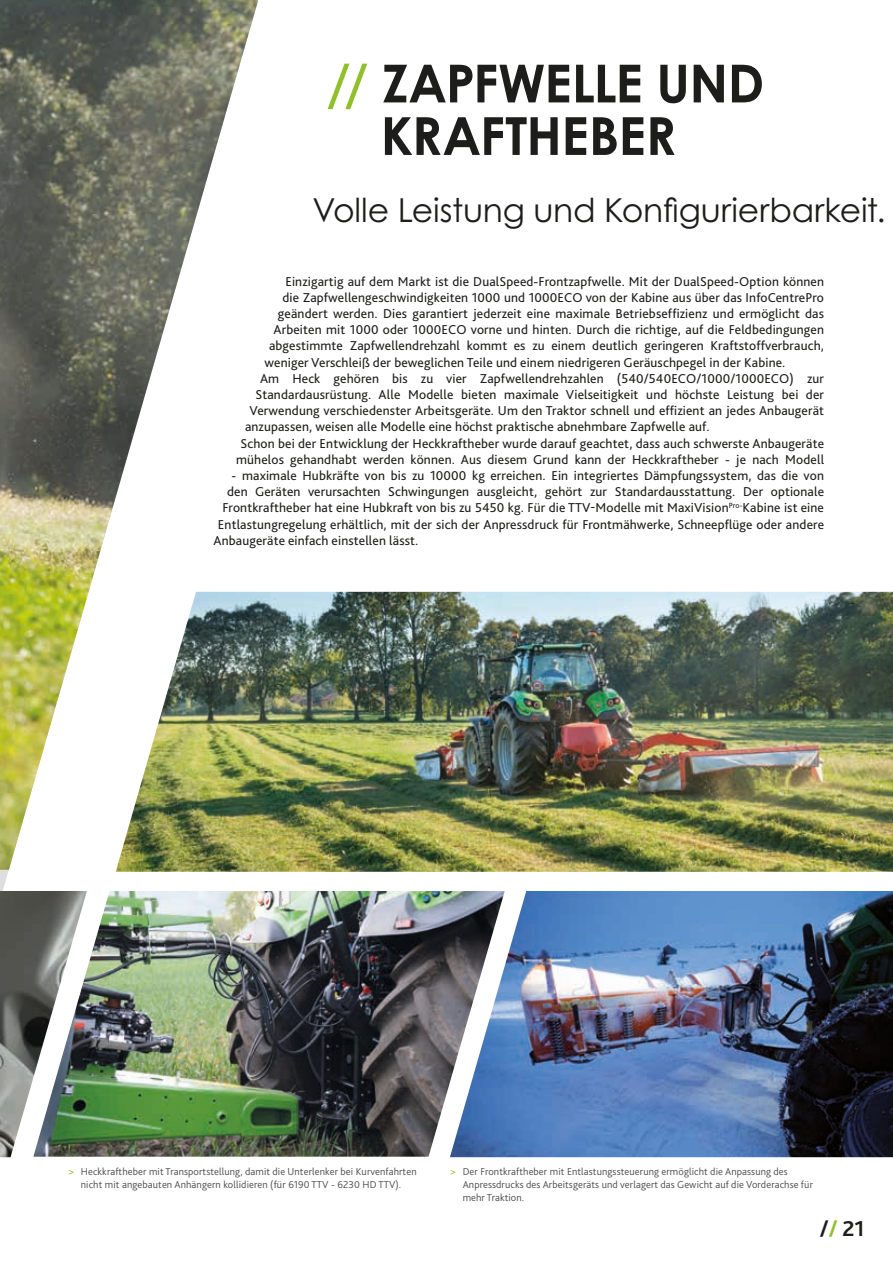
<style>
.page{position:relative;width:893px;height:1263px;background:#fff}
.page>*{position:absolute;margin:0;border:0;box-sizing:border-box;transform-origin:0 0}
.t1{font:700 52.5px/52.5px "Century Gothic Pro";letter-spacing:-.01em;color:#1d1d1b}
.t2{font:33px "Century Gothic Pro";letter-spacing:-.005em;color:#1d1d1b}
.t3{font:700 22.5px "Bliss Pro";color:#1d1d1b}
.t4{font:13.5px "Bliss Pro";letter-spacing:.01em;color:#1d1d1b}
.t5{font:300 10.5px/12.6px "Bliss Pro";letter-spacing:.01em;color:#4b4b4a;text-align:center}
.s1{color:#90c02a}
.s2{font-weight:400;color:#90c02a}
</style>
<div class="page">
<img style="left:0;top:0;width:258px;height:870px">
<img style="left:0;top:891px;width:33px;height:266px">
<img style="left:33px;top:891px;width:417px;height:266px">
<img style="left:450px;top:891px;width:443px;height:266px">
<img style="left:116px;top:592px;width:777px;height:280px">
<h1 class="t1" style="left:380px;top:56px;width:385px;text-indent:-54px"><span class="s1">//</span> ZAPFWELLE UND<br>KRAFTHEBER</h1>
<h2 class="t2" style="left:313px;top:190px;width:575px">Volle Leistung und Konfigurierbarkeit.</h2>
<p class="t4" style="left:285px;top:273px;width:540px">Einzigartig auf dem Markt ist die DualSpeed-Frontzapfwelle. Mit der DualSpeed-Option können</p>
<p class="t4" style="left:282px;top:289px;width:543px">die Zapfwellengeschwindigkeiten 1000 und 1000ECO von der Kabine aus über das InfoCentrePro</p>
<p class="t4" style="left:278px;top:305px;width:548px">geändert werden. Dies garantiert jederzeit eine maximale Betriebseffizienz und ermöglicht das</p>
<p class="t4" style="left:273px;top:321px;width:552px">Arbeiten mit 1000 oder 1000ECO vorne und hinten. Durch die richtige, auf die Feldbedingungen</p>
<p class="t4" style="left:269px;top:337px;width:557px">abgestimmte Zapfwellendrehzahl kommt es zu einem deutlich geringeren Kraftstoffverbrauch,</p>
<p class="t4" style="left:264px;top:354px;width:522px">weniger Verschleiß der beweglichen Teile und einem niedrigeren Geräuschpegel in der Kabine.</p>
<p class="t4" style="left:260px;top:370px;width:566px">Am Heck gehören bis zu vier Zapfwellendrehzahlen (540/540ECO/1000/1000ECO) zur</p>
<p class="t4" style="left:255px;top:386px;width:570px">Standardausrüstung. Alle Modelle bieten maximale Vielseitigkeit und höchste Leistung bei der</p>
<p class="t4" style="left:249px;top:402px;width:576px">Verwendung verschiedenster Arbeitsgeräte. Um den Traktor schnell und effizient an jedes Anbaugerät</p>
<p class="t4" style="left:245px;top:418px;width:466px">anzupassen, weisen alle Modelle eine höchst praktische abnehmbare Zapfwelle auf.</p>
<p class="t4" style="left:241px;top:435px;width:585px">Schon bei der Entwicklung der Heckkraftheber wurde darauf geachtet, dass auch schwerste Anbaugeräte</p>
<p class="t4" style="left:236px;top:451px;width:590px">mühelos gehandhabt werden können. Aus diesem Grund kann der Heckkraftheber - je nach Modell</p>
<p class="t4" style="left:232px;top:467px;width:594px">- maximale Hubkräfte von bis zu 10000 kg erreichen. Ein integriertes Dämpfungssystem, das die von</p>
<p class="t4" style="left:227px;top:483px;width:599px">den Geräten verursachten Schwingungen ausgleicht, gehört zur Standardausstattung. Der optionale</p>
<p class="t4" style="left:223px;top:499px;width:603px">Frontkraftheber hat eine Hubkraft von bis zu 5450 kg. Für die TTV-Modelle mit MaxiVision<sup>Pro-</sup>Kabine ist eine</p>
<p class="t4" style="left:218px;top:516px;width:608px">Entlastungregelung erhältlich, mit der sich der Anpressdruck für Frontmähwerke, Schneepflüge oder andere</p>
<p class="t4" style="left:213px;top:532px;width:207px">Anbaugeräte einfach einstellen lässt.</p>
<p class="t5" style="left:68px;top:1165px;width:350px"><span class="s2">&gt;</span> Heckkraftheber mit Transportstellung, damit die Unterlenker bei Kurvenfahrten nicht mit angebauten Anhängern kollidieren (für 6190 TTV - 6230 HD TTV).</p>
<p class="t5" style="left:463px;top:1165px;width:352px;text-align:left;text-indent:-13px"><span class="s2">&gt;</span> Der Frontkraftheber mit Entlastungssteuerung ermöglicht die Anpassung des<br>Anpressdrucks des Arbeitsgeräts und verlagert das Gewicht auf die Vorderachse für mehr Traktion.</p>
<h3 class="t3" style="left:820px;top:1215px;width:46px">/<span class="s1">/</span> 21</h3>
</div>
